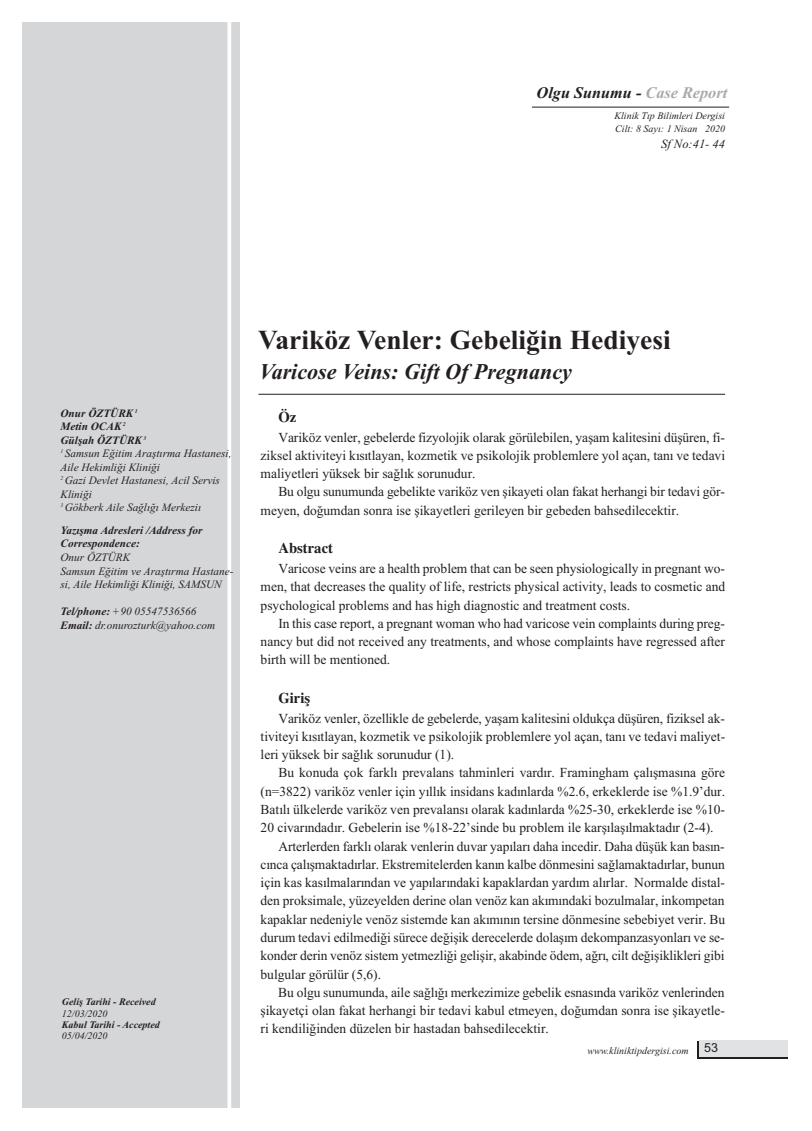
<style>
.page{position:relative;width:812px;height:1131px;background:#fff}
.page>*{position:absolute;margin:0;border:0;box-sizing:border-box;transform-origin:0 0}
.t1{font:700 27.5px "Times New Roman";color:#231f20}
.t2{font:italic 700 22.5px "Times New Roman";color:#231f20}
.t3{font:italic 700 16.25px "Times New Roman";color:#231f20}
.t4{font:700 15px "Times";color:#231f20}
.t5{font:13.75px/18.2px "Times New Roman";color:#231f20;text-align:justify}
.t6{font:italic 12.5px "Times New Roman";color:#231f20}
.t7{font:italic 11.25px/13.5px "Times New Roman";color:#231f20}
.t8{font:italic 700 11.25px/13.5px "Times New Roman";color:#231f20}
.t9{font:italic 10px/12.6px "Times New Roman";color:#231f20}
.t10{font:italic 700 10px "Times New Roman";color:#231f20}
.s1{color:#a8a9ad}
.s2{font-weight:700}
.s3{font-family:"Arial";font-style:normal;font-size:12.5px}
</style>
<div class="page">
<div style="left:22px;top:22px;width:217px;height:1086px;background:#d5d6d8"></div>
<hr style="left:258px;top:394px;width:467px;height:1px;background:#231f20">
<hr style="left:532px;top:107px;width:197px;height:1px;background:#231f20">
<svg style="left:227px;top:22px;width:4px;height:1086px;background:#f9fafa"></svg>
<div style="left:697px;top:1040px;width:90px;height:18px;background:#231f20"></div>
<div style="left:698px;top:1040px;width:89px;height:17px;background:#e1e2e4"></div>
<p class="t3" style="left:536px;top:83px;width:192px">Olgu Sunumu - <span class="s1">Case Report</span></p>
<p class="t9" style="left:614px;top:109px;width:112px">Klinik Tıp Bilimleri Dergisi<br>Cilt: 8 Sayı: 1 Nisan 2020</p>
<p class="t6" style="left:661px;top:137px;width:65px">Sf No:41- 44</p>
<p class="t7" style="left:61px;top:406px;width:172px"><span class="s2">Onur ÖZTÜRK</span> <sup>1<br></sup><span class="s2">Metin OCAK</span> <sup>2<br></sup><span class="s2">Gülşah ÖZTÜRK</span> <sup>3<br></sup><sup>1</sup> Samsun Eğitim Araştırma Hastanesi,<br>Aile Hekimliği Kliniği<br><sup>2</sup> Gazi Devlet Hastanesi, Acil Servis<br>Kliniği<br><sup>3</sup> Gökberk Aile Sağlığı Merkeziı</p>
<p class="t8" style="left:61px;top:523px;width:143px">Yazışma Adresleri /Address for<br>Correspondence:</p>
<p class="t7" style="left:61px;top:550px;width:174px">Onur ÖZTÜRK<br>Samsun Eğitim ve Araştırma Hastane&shy;si, Aile Hekimliği Kliniği, SAMSUN</p>
<p class="t7" style="left:61px;top:604px;width:156px"><span class="s2">Tel/phone:</span> +90 05547536566<br><span class="s2">Email:</span> dr.onurozturk@yahoo.com</p>
<p class="t10" style="left:62px;top:996px;width:95px">Geliş Tarihi - Received</p>
<p class="t9" style="left:62px;top:1006px;width:47px">12/03/2020</p>
<p class="t10" style="left:62px;top:1018px;width:99px">Kabul Tarihi - Accepted</p>
<p class="t9" style="left:62px;top:1029px;width:47px">05/04/2020</p>
<h1 class="t1" style="left:258px;top:324px;width:414px">Variköz Venler: Gebeliğin Hediyesi</h1>
<h2 class="t2" style="left:259px;top:358px;width:314px">Varicose Veins: Gift Of Pregnancy</h2>
<p class="t4" style="left:278px;top:408px;width:19px">Öz</p>
<p class="t5" style="left:261px;top:427px;width:466px;text-indent:18px">Variköz venler, gebelerde fizyolojik olarak görülebilen, yaşam kalitesini düşüren, fi&shy;ziksel aktiviteyi kısıtlayan, kozmetik ve psikolojik problemlere yol açan, tanı ve tedavi maliyetleri yüksek bir sağlık sorunudur.</p>
<p class="t5" style="left:261px;top:482px;width:466px;text-indent:18px">Bu olgu sunumunda gebelikte variköz ven şikayeti olan fakat herhangi bir tedavi gör&shy;meyen, doğumdan sonra ise şikayetleri gerileyen bir gebeden bahsedilecektir.</p>
<p class="t4" style="left:278px;top:539px;width:56px">Abstract</p>
<p class="t5" style="left:261px;top:559px;width:466px;text-indent:18px">Varicose veins are a health problem that can be seen physiologically in pregnant wo&shy;men, that decreases the quality of life, restricts physical activity, leads to cosmetic and psychological problems and has high diagnostic and treatment costs.</p>
<p class="t5" style="left:261px;top:614px;width:466px;text-indent:18px">In this case report, a pregnant woman who had varicose vein complaints during preg&shy;nancy but did not received any treatments, and whose complaints have regressed after birth will be mentioned.</p>
<p class="t4" style="left:278px;top:689px;width:33px">Giriş</p>
<p class="t5" style="left:261px;top:708px;width:466px;text-indent:18px">Variköz venler, özellikle de gebelerde, yaşam kalitesini oldukça düşüren, fiziksel ak&shy;tiviteyi kısıtlayan, kozmetik ve psikolojik problemlere yol açan, tanı ve tedavi maliyet&shy;leri yüksek bir sağlık sorunudur (1).</p>
<p class="t5" style="left:278px;top:763px;width:448px">Bu konuda çok farklı prevalans tahminleri vardır. Framingham çalışmasına göre</p>
<p class="t5" style="left:261px;top:782px;width:466px">(n=3822) variköz venler için yıllık insidans kadınlarda %2.6, erkeklerde ise %1.9’dur.</p>
<p class="t5" style="left:261px;top:800px;width:466px">Batılı ülkelerde variköz ven prevalansı olarak kadınlarda %25-30, erkeklerde ise %10-</p>
<p class="t5" style="left:261px;top:818px;width:454px">20 civarındadır. Gebelerin ise %18-22’sinde bu problem ile karşılaşılmaktadır (2-4).</p>
<p class="t5" style="left:278px;top:836px;width:448px">Arterlerden farklı olarak venlerin duvar yapıları daha incedir. Daha düşük kan basın-</p>
<p class="t5" style="left:260px;top:855px;width:466px">cınca çalışmaktadırlar. Ekstremitelerden kanın kalbe dönmesini sağlamaktadırlar, bunun</p>
<p class="t5" style="left:260px;top:873px;width:466px">için kas kasılmalarından ve yapılarındaki kapaklardan yardım alırlar. Normalde distal-</p>
<p class="t5" style="left:260px;top:891px;width:465px">den proksimale, yüzeyelden derine olan venöz kan akımındaki bozulmalar, inkompetan</p>
<p class="t5" style="left:260px;top:909px;width:466px">kapaklar nedeniyle venöz sistemde kan akımının tersine dönmesine sebebiyet verir. Bu</p>
<p class="t5" style="left:260px;top:928px;width:465px">durum tedavi edilmediği sürece değişik derecelerde dolaşım dekompanzasyonları ve se-</p>
<p class="t5" style="left:260px;top:946px;width:465px">konder derin venöz sistem yetmezliği gelişir, akabinde ödem, ağrı, cilt değişiklikleri gibi</p>
<p class="t5" style="left:260px;top:964px;width:122px">bulgular görülür (5,6).</p>
<p class="t5" style="left:278px;top:983px;width:448px">Bu olgu sunumunda, aile sağlığı merkezimize gebelik esnasında variköz venlerinden</p>
<p class="t5" style="left:260px;top:1001px;width:466px">şikayetçi olan fakat herhangi bir tedavi kabul etmeyen, doğumdan sonra ise şikayetle-</p>
<p class="t5" style="left:260px;top:1019px;width:290px">ri kendiliğinden düzelen bir hastadan bahsedilecektir.</p>
<p class="t9" style="left:587px;top:1044px;width:132px">www.kliniktipdergisi.com <span class="s3">53</span></p>
</div>
